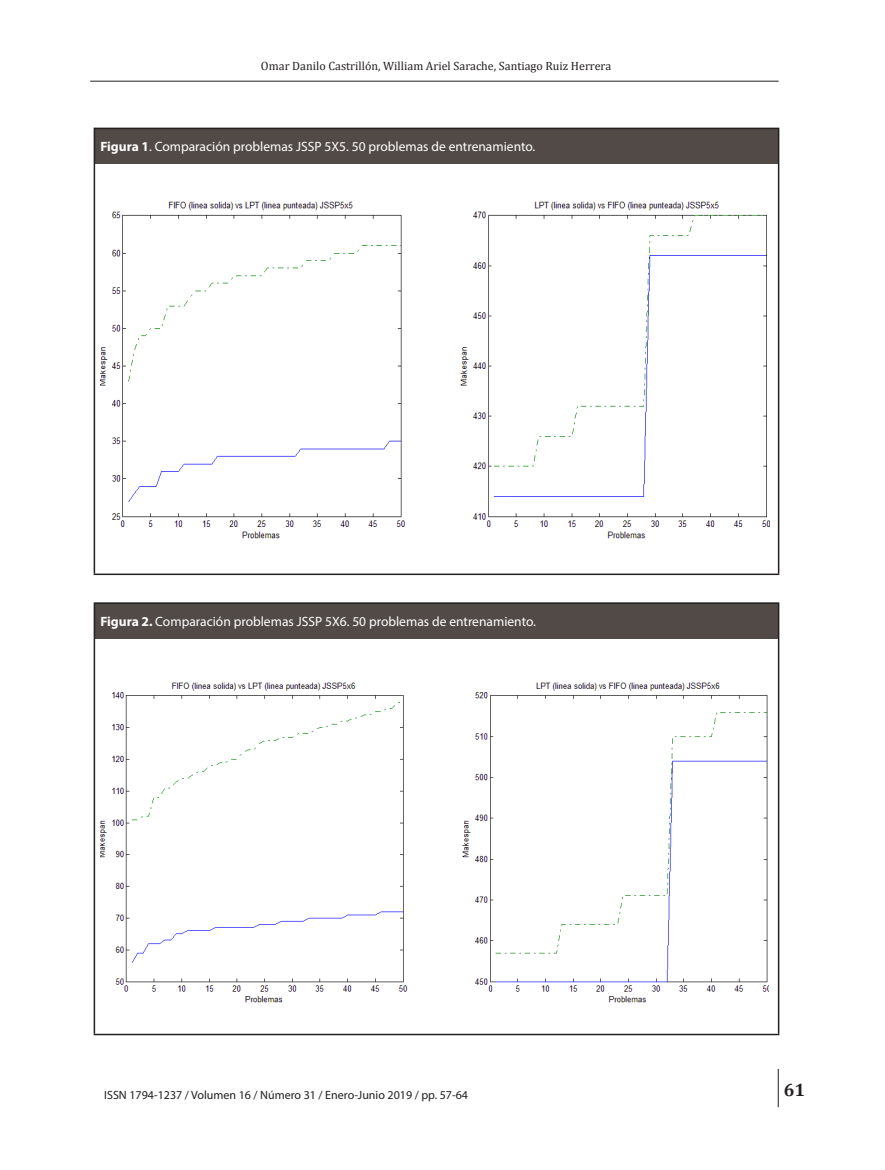
<style>
.page{position:relative;width:885px;height:1170px;background:#fff}
.page>*{position:absolute;margin:0;border:0;box-sizing:border-box;transform-origin:0 0}
.t1{font:700 18px "Cambria";color:#231f20}
.t2{font:13.5px "Myriad Pro";color:#fff}
.t3{font:12px "Cambria";color:#231f20}
.t4{font:12px "Myriad Pro";color:#231f20}
.s1{font-weight:700}
</style>
<div class="page">
<hr style="left:90px;top:81px;width:688px;height:1px;background:#231f20">
<hr style="left:777px;top:1068px;width:1px;height:39px;background:#231f20">
<div style="left:94px;top:128px;width:684px;height:36px;background:#524a47"></div>
<hr style="left:94px;top:164px;width:1px;height:409px;background:#231f20">
<hr style="left:777px;top:164px;width:2px;height:409px;background:#231f20">
<hr style="left:94px;top:573px;width:685px;height:2px;background:#231f20">
<hr style="left:94px;top:129px;width:1px;height:35px;background:#231f20">
<hr style="left:94px;top:128px;width:685px;height:1px;background:#231f20">
<hr style="left:777px;top:129px;width:2px;height:35px;background:#231f20">
<img style="left:100px;top:201px;width:669px;height:338px">
<div style="left:94px;top:603px;width:684px;height:36px;background:#524a47"></div>
<hr style="left:94px;top:639px;width:1px;height:394px;background:#231f20">
<hr style="left:777px;top:639px;width:2px;height:394px;background:#231f20">
<hr style="left:94px;top:1033px;width:685px;height:2px;background:#231f20">
<hr style="left:94px;top:603px;width:1px;height:36px;background:#231f20">
<hr style="left:94px;top:602px;width:685px;height:1px;background:#231f20">
<hr style="left:777px;top:603px;width:2px;height:36px;background:#231f20">
<img style="left:100px;top:682px;width:668px;height:321px">
<p class="t3" style="left:261px;top:59px;width:352px">Omar Danilo Castrillón, William Ariel Sarache, Santiago Ruiz Herrera</p>
<p class="t2" style="left:100px;top:138px;width:436px"><span class="s1">Figura 1</span>. Comparación problemas JSSP 5X5. 50 problemas de entrenamiento.</p>
<p class="t2" style="left:100px;top:613px;width:437px"><span class="s1">Figura 2.</span> Comparación problemas JSSP 5X6. 50 problemas de entrenamiento.</p>
<p class="t4" style="left:104px;top:1087px;width:365px">ISSN 1794-1237 / Volumen 16 / Número 31 / Enero-Junio 2019 / pp. 57-64</p>
<h1 class="t1" style="left:783px;top:1076px;width:23px">61</h1>
</div>
